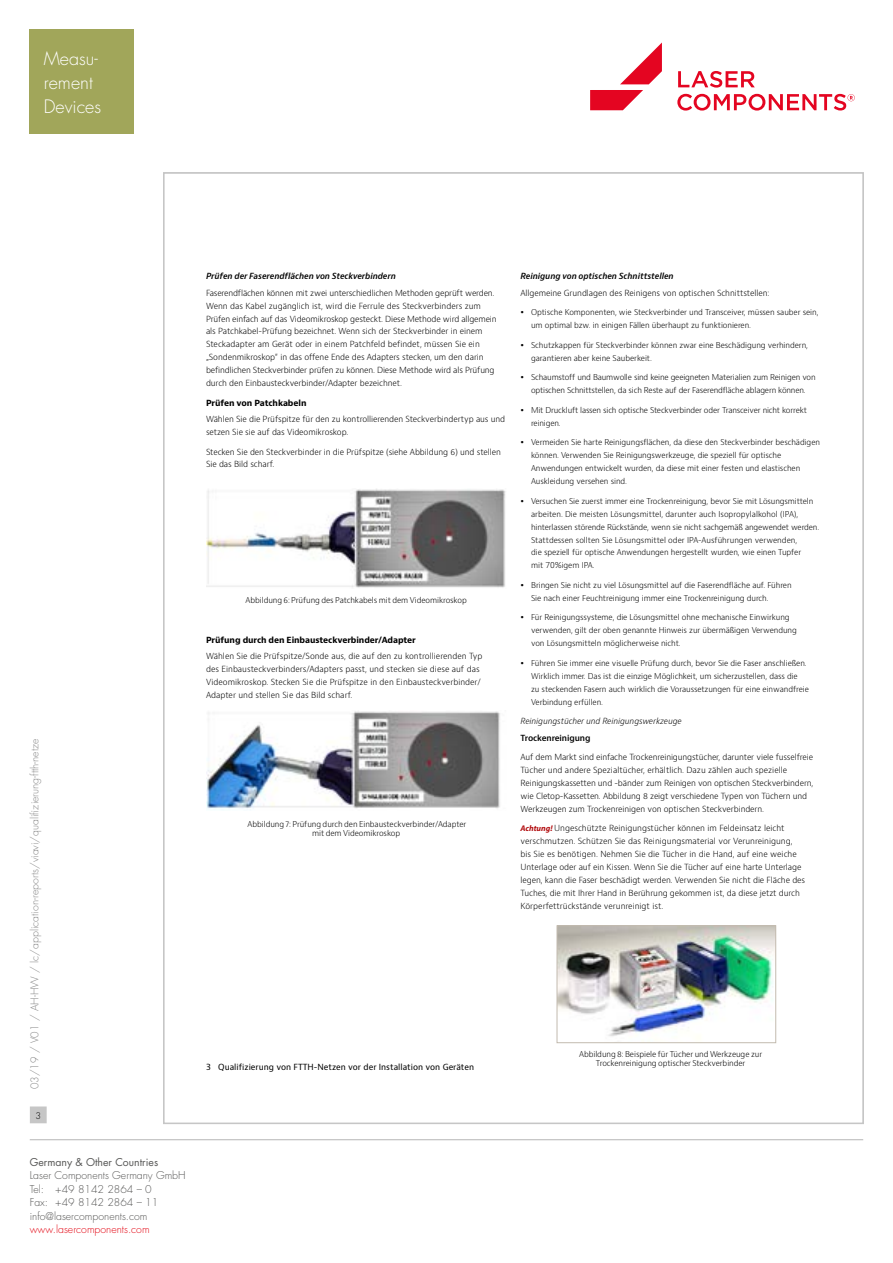
<style>
.page{position:relative;width:893px;height:1263px;background:#fff}
.page>*{position:absolute;margin:0;border:0;box-sizing:border-box;transform-origin:0 0}
.t1{font:300 18px/24px "Futura Std";color:#fff}
.t2{font:300 10.5px/13.5px "Futura Std";color:#575756}
.t3{font:300 10.5px "Futura Std";color:#878787}
.t4{font:300 10.5px "Futura Std";color:#e30613}
.t5{font:10.5px "Futura Std";color:#575756}
.t6{font:300 9px "Futura Std";color:#000}
.t7{font:300 8.25px/12.9px "Bernino Sans";letter-spacing:-.01em;color:#000}
.t8{font:italic 600 8.25px "Bernino Sans";letter-spacing:-.01em;color:#000}
.t9{font:700 8.25px "Bernino Sans";letter-spacing:-.01em;color:#000}
.t10{font:8.25px "Bernino Sans";color:#000}
.t11{font:italic 300 8.25px "Bernino Sans";letter-spacing:-.01em;color:#000}
.t12{font:600 8.25px "Bernino Sans";letter-spacing:-.01em;color:#000}
.t13{font:300 7.8px/12.9px "Bernino Sans";letter-spacing:-.01em;color:#000}
.s1{font-family:"Myriad Pro";font-weight:700;font-style:italic;color:#b20e10}
</style>
<div class="page">
<hr style="left:30px;top:1139px;width:833px;height:1px;background:#c6c6c6">
<div style="left:31px;top:1107px;width:15px;height:16px;background:#c6c6c6"></div>
<div style="left:30px;top:1106px;width:17px;height:17px;border:1px solid #c6c6c6"></div>
<svg style="left:677px;top:71px;width:178px;height:40px"></svg>
<svg style="left:590px;top:43px;width:72px;height:67px"></svg>
<img style="left:206px;top:489px;width:300px;height:99px">
<img style="left:206px;top:711px;width:294px;height:99px">
<img style="left:559px;top:927px;width:215px;height:110px">
<div style="left:557px;top:925px;width:219px;height:118px;border:1px solid #c3bbaf"></div>
<div style="left:30px;top:30px;width:104px;height:104px;background:#a1a65a"></div>
<h1 class="t1" style="left:44px;top:47px;width:59px">Measu&shy;rement<br>Devices</h1>
<h2 class="t3" style="left:28px;top:1089px;width:352px;rotate:-90deg">03/19 / V01 / AH-HW / lc/application-reports/viavi/qualifizierung-ftth-netze</h2>
<p class="t6" style="left:35px;top:1110px;width:7px">3</p>
<h2 class="t5" style="left:30px;top:1155px;width:130px">Germany &amp; Other Countries</h2>
<h2 class="t2" style="left:30px;top:1169px;width:157px">Laser Components Germany GmbH<br>Tel: +49 8142 2864 – 0<br>Fax: +49 8142 2864 – 11 info@lasercomponents.com</h2>
<h2 class="t4" style="left:30px;top:1223px;width:121px">www.lasercomponents.com</h2>
<p class="t8" style="left:206px;top:271px;width:191px">Prüfen der Faserendflächen von Steckverbindern</p>
<p class="t7" style="left:206px;top:286px;width:292px">Faserendflächen können mit zwei unterschiedlichen Methoden geprüft werden.<br>Wenn das Kabel zugänglich ist, wird die Ferrule des Steckverbinders zum Prüfen einfach auf das Videomikroskop gesteckt. Diese Methode wird allgemein als Patchkabel-Prüfung bezeichnet. Wenn sich der Steckverbinder in einem Steckadapter am Gerät oder in einem Patchfeld befindet, müssen Sie ein „Sondenmikroskop“ in das offene Ende des Adapters stecken, um den darin befindlichen Steckverbinder prüfen zu können. Diese Methode wird als Prüfung durch den Einbausteckverbinder/Adapter bezeichnet.</p>
<p class="t9" style="left:206px;top:397px;width:102px">Prüfen von Patchkabeln</p>
<p class="t7" style="left:206px;top:413px;width:301px">Wählen Sie die Prüfspitze für den zu kontrollierenden Steckverbindertyp aus und setzen Sie sie auf das Videomikroskop.</p>
<p class="t7" style="left:206px;top:445px;width:296px">Stecken Sie den Steckverbinder in die Prüfspitze (siehe Abbildung 6) und stellen<br>Sie das Bild scharf.</p>
<p class="t13" style="left:246px;top:594px;width:223px">Abbildung 6: Prüfung des Patchkabels mit dem Videomikroskop</p>
<p class="t9" style="left:206px;top:634px;width:211px">Prüfung durch den Einbausteckverbinder/Adapter</p>
<p class="t7" style="left:206px;top:650px;width:278px">Wählen Sie die Prüfspitze/Sonde aus, die auf den zu kontrollierenden Typ des Einbausteckverbinders/Adapters passt, und stecken sie diese auf das Videomikroskop. Stecken Sie die Prüfspitze in den Einbausteckverbinder/ Adapter und stellen Sie das Bild scharf.</p>
<p class="t13" style="left:248px;top:819px;width:220px;line-height:9.4px;text-align:center">Abbildung 7: Prüfung durch den Einbausteckverbinder/Adapter mit dem Videomikroskop</p>
<p class="t8" style="left:520px;top:271px;width:155px">Reinigung von optischen Schnittstellen</p>
<p class="t7" style="left:520px;top:286px;width:250px">Allgemeine Grundlagen des Reinigens von optischen Schnittstellen:</p>
<p class="t13" style="left:531px;top:306px;width:289px">Optische Komponenten, wie Steckverbinder und Transceiver, müssen sauber sein, um optimal bzw. in einigen Fällen überhaupt zu funktionieren.</p>
<p class="t13" style="left:531px;top:339px;width:278px">Schutzkappen für Steckverbinder können zwar eine Beschädigung verhindern, garantieren aber keine Sauberkeit.</p>
<p class="t13" style="left:531px;top:371px;width:286px">Schaumstoff und Baumwolle sind keine geeigneten Materialien zum Reinigen von optischen Schnittstellen, da sich Reste auf der Faserendfläche ablagern können.</p>
<p class="t13" style="left:531px;top:404px;width:277px">Mit Druckluft lassen sich optische Steckverbinder oder Transceiver nicht korrekt reinigen.</p>
<p class="t13" style="left:531px;top:436px;width:290px">Vermeiden Sie harte Reinigungsflächen, da diese den Steckverbinder beschädigen können. Verwenden Sie Reinigungswerkzeuge, die speziell für optische Anwendungen entwickelt wurden, da diese mit einer festen und elastischen Auskleidung versehen sind.</p>
<p class="t13" style="left:531px;top:495px;width:290px">Versuchen Sie zuerst immer eine Trockenreinigung, bevor Sie mit Lösungsmitteln arbeiten. Die meisten Lösungsmittel, darunter auch Isopropylalkohol (IPA), hinterlassen störende Rückstände, wenn sie nicht sachgemäß angewendet werden.<br>Stattdessen sollten Sie Lösungsmittel oder IPA-Ausführungen verwenden,<br>die speziell für optische Anwendungen hergestellt wurden, wie einen Tupfer<br>mit 70%igem IPA.</p>
<p class="t13" style="left:531px;top:579px;width:262px">Bringen Sie nicht zu viel Lösungsmittel auf die Faserendfläche auf. Führen<br>Sie nach einer Feuchtreinigung immer eine Trockenreinigung durch.</p>
<p class="t13" style="left:531px;top:611px;width:267px">Für Reinigungssysteme, die Lösungsmittel ohne mechanische Einwirkung verwenden, gilt der oben genannte Hinweis zur übermäßigen Verwendung von Lösungsmitteln möglicherweise nicht.</p>
<p class="t13" style="left:531px;top:657px;width:279px">Führen Sie immer eine visuelle Prüfung durch, bevor Sie die Faser anschließen.<br>Wirklich immer. Das ist die einzige Möglichkeit, um sicherzustellen, dass die<br>zu steckenden Fasern auch wirklich die Voraussetzungen für eine einwandfreie Verbindung erfüllen.</p>
<p class="t11" style="left:520px;top:716px;width:163px">Reinigungstücher und Reinigungswerkzeuge</p>
<p class="t12" style="left:520px;top:732px;width:72px">Trockenreinigung</p>
<p class="t7" style="left:520px;top:751px;width:294px">Auf dem Markt sind einfache Trockenreinigungstücher, darunter viele fusselfreie Tücher und andere Spezialtücher, erhältlich. Dazu zählen auch spezielle Reinigungskassetten und -bänder zum Reinigen von optischen Steckverbindern, wie Cletop-Kassetten. Abbildung 8 zeigt verschiedene Typen von Tüchern und Werkzeugen zum Trockenreinigen von optischen Steckverbindern.</p>
<p class="t7" style="left:520px;top:822px;width:286px"><span class="s1">Achtung!</span> Ungeschützte Reinigungstücher können im Feldeinsatz leicht verschmutzen. Schützen Sie das Reinigungsmaterial vor Verunreinigung, bis Sie es benötigen. Nehmen Sie die Tücher in die Hand, auf eine weiche Unterlage oder auf ein Kissen. Wenn Sie die Tücher auf eine harte Unterlage legen, kann die Faser beschädigt werden. Verwenden Sie nicht die Fläche des Tuches, die mit Ihrer Hand in Berührung gekommen ist, da diese jetzt durch Körperfettrückstände verunreinigt ist.</p>
<p class="t10" style="left:206px;top:1061px;width:270px">3 Qualifizierung von FTTH-Netzen vor der Installation von Geräten</p>
<p class="t13" style="left:579px;top:1049px;width:184px;line-height:9.4px;text-align:center">Abbildung 8: Beispiele für Tücher und Werkzeuge zur<br>Trockenreinigung optischer Steckverbinder</p>
</div>
